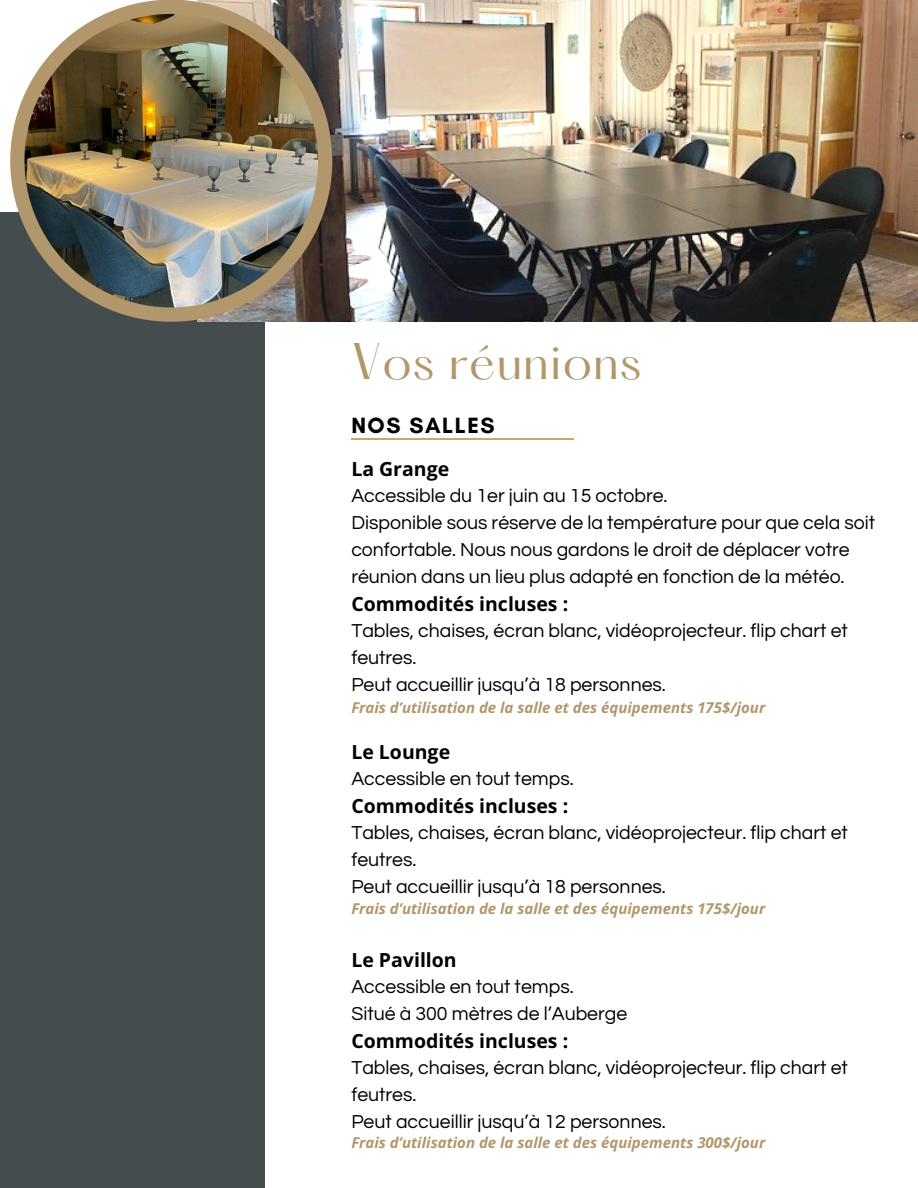
<style>
.page{position:relative;width:918px;height:1188px;background:#fff}
.page>*{position:absolute;margin:0;border:0;box-sizing:border-box;transform-origin:0 0}
.t1{font:45px "Hatton";letter-spacing:.02em;color:#b2966c}
.t2{font:700 22.5px "Glacial Indifference";letter-spacing:.07em;color:#000}
.t3{font:19.5px/27px "Questrial";color:#000}
.t4{font:italic 700 15px "Open Sans Hebrew";color:#b2966c}
.s1{font-family:"Open Sans Hebrew";font-weight:700}
</style>
<div class="page">
<div style="left:0;top:212px;width:265px;height:976px;background:#444c4e"></div>
<img style="left:332px;top:0;width:586px;height:322px">
<hr style="left:351px;top:438px;width:223px;height:2px;background:#c2aa69">
<img style="left:11px;top:0;width:321px;height:322px">
<h2 class="t1" style="left:351px;top:340px;width:291px">Vos réunions</h2>
<h3 class="t2" style="left:351px;top:411px;width:145px">NOS SALLES</h3>
<p class="t3" style="left:351px;top:456px;width:525px"><span class="s1">La Grange<br></span>Accessible du 1er juin au 15 octobre.<br>Disponible sous réserve de la température pour que cela soit confortable. Nous nous gardons le droit de déplacer votre réunion dans un lieu plus adapté en fonction de la météo.<br><span class="s1">Commodités incluses :</span></p>
<p class="t3" style="left:351px;top:617px;width:498px">Tables, chaises, écran blanc, vidéoprojecteur. flip chart et feutres.<br>Peut accueillir jusqu’à 18 personnes.</p>
<p class="t4" style="left:351px;top:697px;width:415px">Frais d’utilisation de la salle et des équipements 175$/jour</p>
<p class="t3" style="left:351px;top:741px;width:224px;line-height:25.8px"><span class="s1">Le Lounge<br></span>Accessible en tout temps.</p>
<p class="t3" style="left:351px;top:794px;width:498px"><span class="s1">Commodités incluses :<br></span>Tables, chaises, écran blanc, vidéoprojecteur. flip chart et feutres.<br>Peut accueillir jusqu’à 18 personnes.</p>
<p class="t4" style="left:351px;top:898px;width:415px">Frais d’utilisation de la salle et des équipements 175$/jour</p>
<h3 class="t3" style="left:351px;top:948px;width:277px"><span class="s1">Le Pavillon<br></span>Accessible en tout temps.<br>Situé à 300 mètres de l’Auberge<br><span class="s1">Commodités incluses :</span></h3>
<h3 class="t3" style="left:351px;top:1055px;width:498px">Tables, chaises, écran blanc, vidéoprojecteur. flip chart et feutres.<br>Peut accueillir jusqu’à 12 personnes.</h3>
<h3 class="t4" style="left:351px;top:1132px;width:415px">Frais d’utilisation de la salle et des équipements 300$/jour</h3>
</div>
